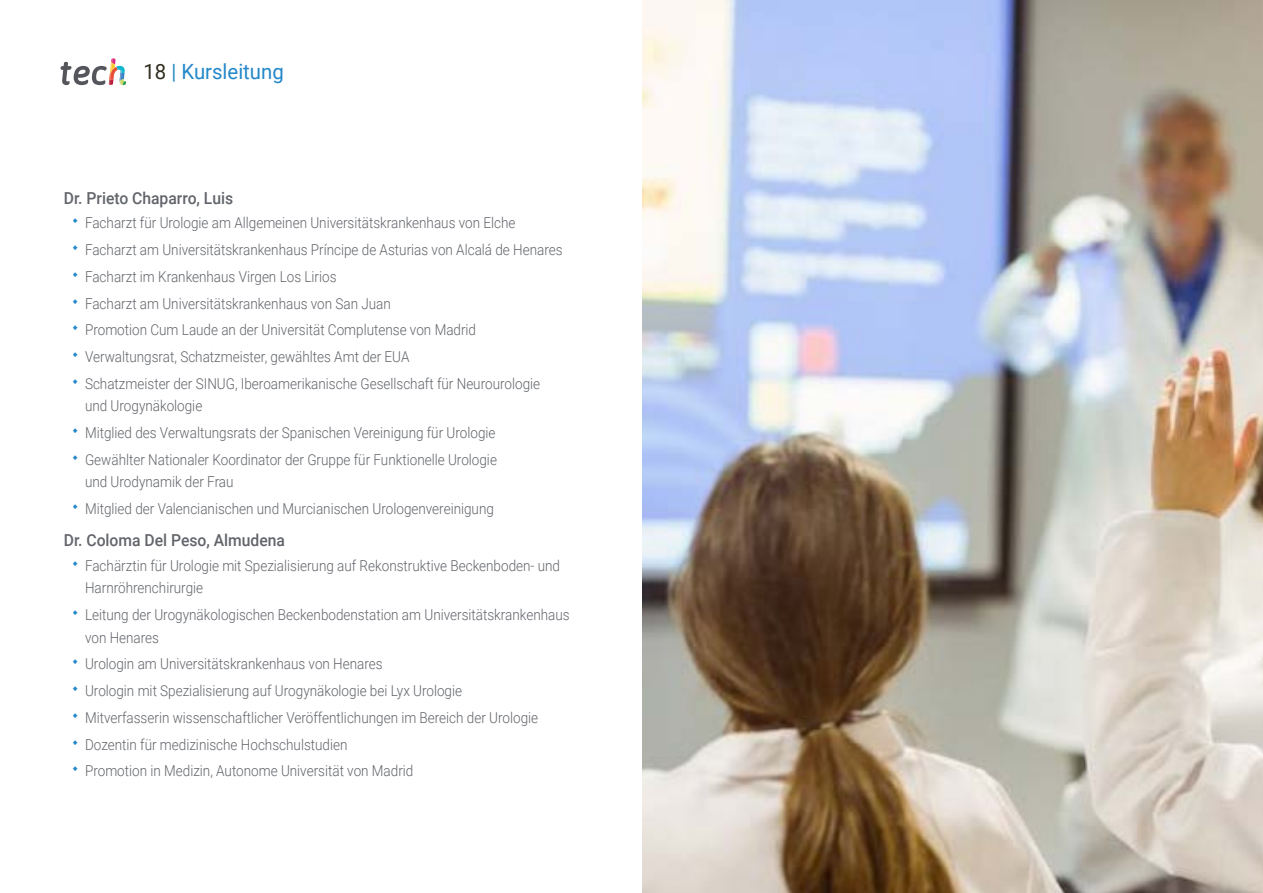
<style>
.page{position:relative;width:1263px;height:893px;background:#fff}
.page>*{position:absolute;margin:0;border:0;box-sizing:border-box;transform-origin:0 0}
.t1{font:21px "Roboto";color:#2488c9}
.t2{font:500 16.5px "Roboto";color:#61646a;scale:.95 1}
.t3{font:300 15px/26.7px "Roboto";color:#61646a;scale:.9 1}
.s1{color:#312e20}
</style>
<div class="page">
<svg style="left:61px;top:58px;width:65px;height:28px"></svg>
<img style="left:642px;top:0;width:621px;height:893px">
<h1 class="t1" style="left:144px;top:57px;width:142px"><span class="s1">18</span> | Kursleitung</h1>
<p class="t2" style="left:64px;top:186px;width:180px">Dr. Prieto Chaparro, Luis</p>
<p class="t3" style="left:85px;top:209px;width:532px">Facharzt für Urologie am Allgemeinen Universitätskrankenhaus von Elche Facharzt am Universitätskrankenhaus Príncipe de Asturias von Alcalá de Henares Facharzt im Krankenhaus Virgen Los Lirios<br>Facharzt am Universitätskrankenhaus von San Juan<br>Promotion Cum Laude an der Universität Complutense von Madrid Verwaltungsrat, Schatzmeister, gewähltes Amt der EUA<br>Schatzmeister der SINUG, Iberoamerikanische Gesellschaft für Neurourologie</p>
<p class="t3" style="left:85px;top:392px;width:459px">und Urogynäkologie<br>Mitglied des Verwaltungsrats der Spanischen Vereinigung für Urologie<br>Gewählter Nationaler Koordinator der Gruppe für Funktionelle Urologie</p>
<p class="t3" style="left:85px;top:468px;width:456px">und Urodynamik der Frau<br>Mitglied der Valencianischen und Murcianischen Urologenvereinigung</p>
<p class="t2" style="left:64px;top:529px;width:234px">Dr. Coloma Del Peso, Almudena</p>
<p class="t3" style="left:85px;top:554px;width:529px;line-height:22.5px">Fachärztin für Urologie mit Spezialisierung auf Rekonstruktive Beckenboden- und<br>Harnröhrenchirurgie</p>
<p class="t3" style="left:85px;top:603px;width:540px;line-height:22.5px">Leitung der Urogynäkologischen Beckenbodenstation am Universitätskrankenhaus von Henares</p>
<p class="t3" style="left:85px;top:650px;width:505px">Urologin am Universitätskrankenhaus von Henares<br>Urologin mit Spezialisierung auf Urogynäkologie bei Lyx Urologie Mitverfasserin wissenschaftlicher Veröffentlichungen im Bereich der Urologie Dozentin für medizinische Hochschulstudien<br>Promotion in Medizin, Autonome Universität von Madrid</p>
</div>
